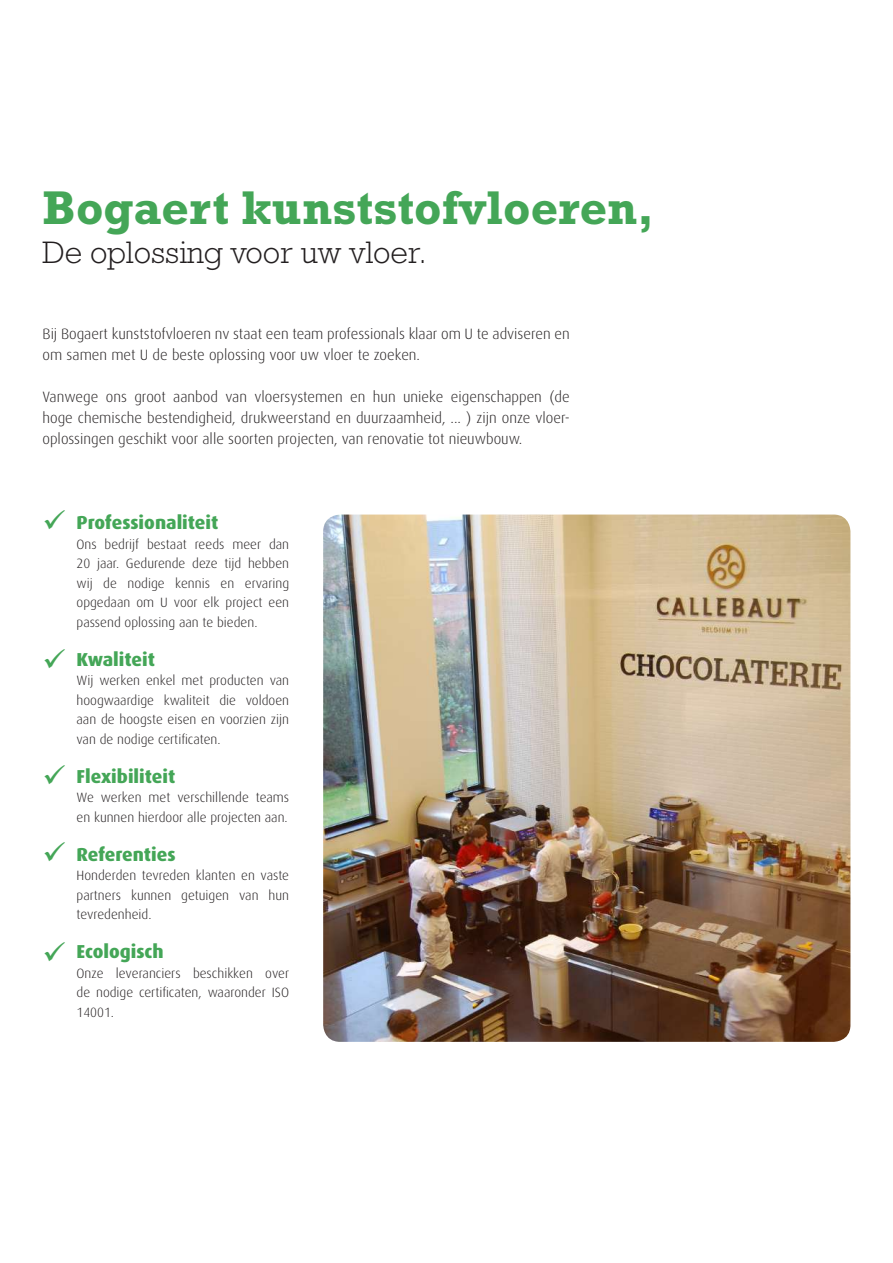
<style>
.page{position:relative;width:893px;height:1263px;background:#fff}
.page>*{position:absolute;margin:0;border:0;box-sizing:border-box;transform-origin:0 0}
.t1{font:700 48px "Rockwell Std";color:#44a657}
.t2{font:300 31.5px "Rockwell Std";color:#231f20}
.t3{font:800 18.75px "Dax Pro";color:#44a657}
.t4{font:300 15px/21px "Dax Pro";color:#231f20}
.t5{font:300 13.5px/19.5px "Dax Pro";color:#231f20;text-align:justify}
</style>
<div class="page">
<img style="left:323px;top:514px;width:527px;height:528px">
<h1 class="t1" style="left:43px;top:179px;width:613px">Bogaert kunststofvloeren,</h1>
<h2 class="t2" style="left:43px;top:234px;width:386px">De oplossing voor uw vloer.</h2>
<p class="t4" style="left:43px;top:323px;width:529px">Bij Bogaert kunststofvloeren nv staat een team professionals klaar om U te adviseren en om samen met U de beste oplossing voor uw vloer te zoeken.</p>
<p class="t4" style="left:43px;top:386px;width:529px;text-align:justify">Vanwege ons groot aanbod van vloersystemen en hun unieke eigenschappen (de hoge chemische bestendigheid, drukweerstand en duurzaamheid, ... ) zijn onze vloer&shy;oplossingen geschikt voor alle soorten projecten, van renovatie tot nieuwbouw.</p>
<h3 class="t3" style="left:77px;top:510px;width:143px">Professionaliteit</h3>
<p class="t5" style="left:77px;top:534px;width:214px">Ons bedrijf bestaat reeds meer dan 20 jaar. Gedurende deze tijd hebben wij de nodige kennis en ervaring opgedaan om U voor elk project een passend oplossing aan te bieden.</p>
<h3 class="t3" style="left:77px;top:647px;width:80px">Kwaliteit</h3>
<p class="t5" style="left:77px;top:670px;width:214px">Wij werken enkel met producten van hoogwaardige kwaliteit die voldoen aan de hoogste eisen en voorzien zijn van de nodige certificaten.</p>
<h3 class="t3" style="left:77px;top:764px;width:100px">Flexibiliteit</h3>
<p class="t5" style="left:77px;top:787px;width:214px">We werken met verschillende teams en kunnen hierdoor alle projecten aan.</p>
<h3 class="t3" style="left:77px;top:842px;width:101px">Referenties</h3>
<p class="t5" style="left:77px;top:865px;width:214px">Honderden tevreden klanten en vaste partners kunnen getuigen van hun tevredenheid.</p>
<h3 class="t3" style="left:77px;top:939px;width:89px">Ecologisch</h3>
<p class="t5" style="left:77px;top:963px;width:214px">Onze leveranciers beschikken over de nodige certificaten, waaronder ISO 14001.</p>
</div>
